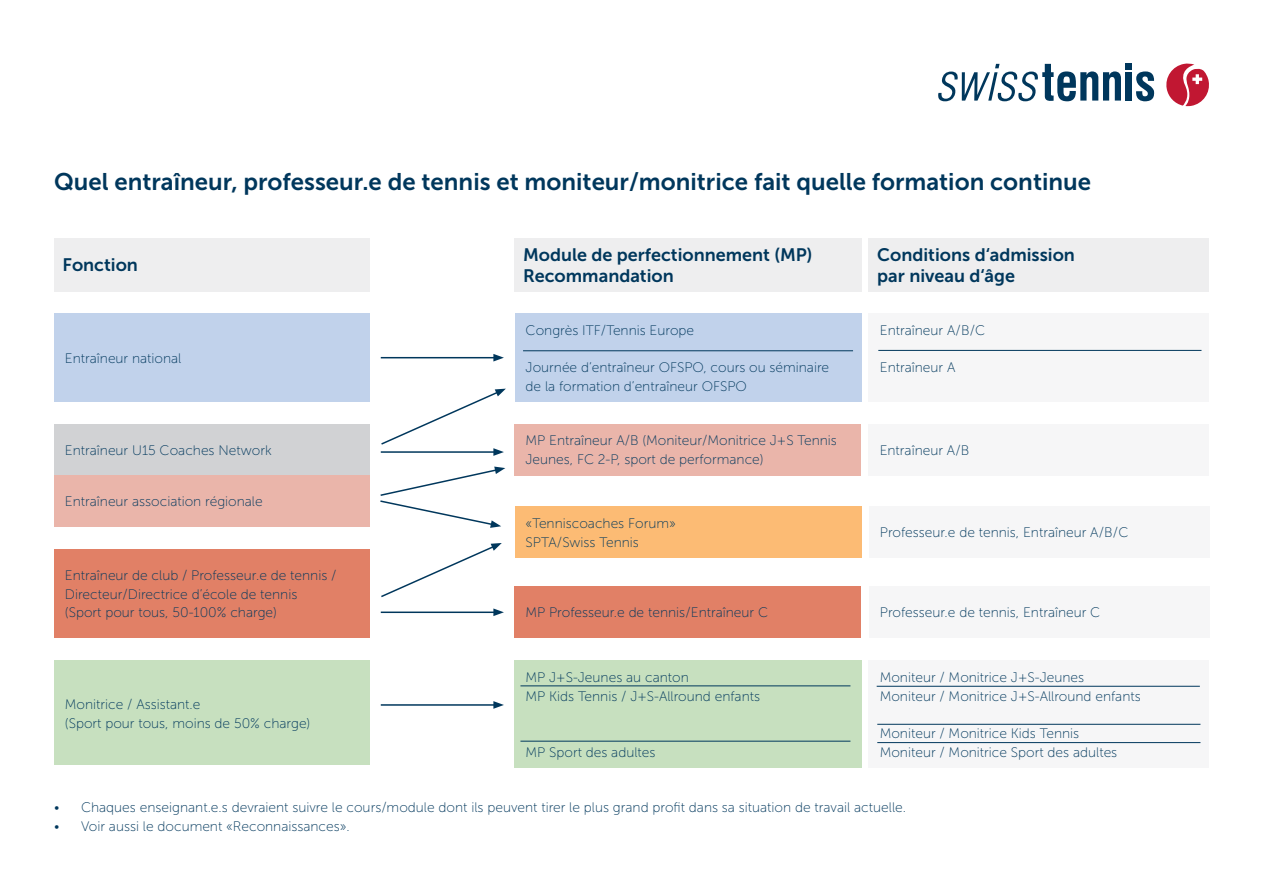
<style>
.page{position:relative;width:1263px;height:893px;background:#fff}
.page>*{position:absolute;margin:0;border:0;box-sizing:border-box;transform-origin:0 0}
.t1{font:24px "Museo Sans 700";color:#00375c}
.t2{font:18px "Museo Sans 700";color:#00375c}
.t3{font:13.8px/18.9px "Museo Sans 100";color:#00375c}
</style>
<div class="page">
<div style="left:54px;top:238px;width:316px;height:53px;background:#eeeeef"></div>
<div style="left:514px;top:238px;width:347px;height:53px;background:#eeeeef"></div>
<div style="left:869px;top:238px;width:340px;height:53px;background:#eeeeef"></div>
<div style="left:54px;top:313px;width:316px;height:89px;background:#c1d2eb"></div>
<div style="left:515px;top:313px;width:346px;height:89px;background:#c1d2eb"></div>
<div style="left:54px;top:424px;width:316px;height:51px;background:#d1d2d4"></div>
<div style="left:54px;top:475px;width:316px;height:51px;background:#eab5aa"></div>
<div style="left:54px;top:549px;width:316px;height:89px;background:#e18066"></div>
<div style="left:54px;top:660px;width:316px;height:105px;background:#c7e0bf"></div>
<div style="left:514px;top:424px;width:347px;height:51px;background:#eab5aa"></div>
<div style="left:515px;top:507px;width:346px;height:51px;background:#fcbb74"></div>
<div style="left:514px;top:587px;width:347px;height:51px;background:#e18066"></div>
<div style="left:514px;top:660px;width:347px;height:108px;background:#c7e0bf"></div>
<div style="left:869px;top:424px;width:340px;height:51px;background:#f6f6f7"></div>
<div style="left:869px;top:506px;width:340px;height:52px;background:#f6f6f7"></div>
<div style="left:869px;top:587px;width:340px;height:51px;background:#f6f6f7"></div>
<div style="left:869px;top:660px;width:340px;height:108px;background:#f6f6f7"></div>
<div style="left:869px;top:313px;width:340px;height:89px;background:#f6f6f7"></div>
<hr style="left:381px;top:357px;width:115px;height:1px;background:#00375c">
<svg style="left:493px;top:354px;width:11px;height:7px"></svg>
<hr style="left:381px;top:704px;width:115px;height:2px;background:#00375c">
<svg style="left:493px;top:701px;width:11px;height:8px"></svg>
<hr style="left:381px;top:611px;width:115px;height:2px;background:#00375c">
<svg style="left:493px;top:608px;width:11px;height:8px"></svg>
<svg style="left:381px;top:543px;width:121px;height:55px"></svg>
<svg style="left:380px;top:389px;width:126px;height:67px"></svg>
<svg style="left:380px;top:467px;width:125px;height:61px"></svg>
<hr style="left:523px;top:350px;width:330px;height:1px;background:#00375c">
<hr style="left:520px;top:686px;width:330px;height:1px;background:#00375c">
<hr style="left:520px;top:741px;width:330px;height:1px;background:#00375c">
<hr style="left:878px;top:350px;width:323px;height:1px;background:#00375c">
<hr style="left:877px;top:686px;width:323px;height:1px;background:#00375c">
<hr style="left:877px;top:724px;width:323px;height:1px;background:#00375c">
<hr style="left:877px;top:742px;width:323px;height:1px;background:#00375c">
<svg style="left:938px;top:64px;width:216px;height:37px"></svg>
<svg style="left:1166px;top:64px;width:43px;height:42px"></svg>
<p class="t1" style="left:54px;top:168px;width:1038px">Quel entraîneur, professeur.e de tennis et moniteur/monitrice fait quelle formation continue</p>
<p class="t2" style="left:63px;top:255px;width:77px">Fonction</p>
<p class="t3" style="left:65px;top:349px;width:118px">Entraîneur national</p>
<p class="t3" style="left:65px;top:441px;width:208px">Entraîneur U15 Coaches Network</p>
<p class="t3" style="left:65px;top:492px;width:199px">Entraîneur association régionale</p>
<p class="t3" style="left:65px;top:566px;width:273px">Entraîneur de club / Professeur.e de tennis /<br>Directeur/Directrice d’école de tennis</p>
<p class="t3" style="left:65px;top:603px;width:214px">(Sport pour tous, 50-100% charge)</p>
<p class="t3" style="left:65px;top:695px;width:137px">Monitrice / Assistant.e</p>
<p class="t3" style="left:65px;top:714px;width:247px">(Sport pour tous, moins de 50% charge)</p>
<p class="t2" style="left:523px;top:244px;width:291px">Module de perfectionnement (MP)</p>
<p class="t2" style="left:523px;top:266px;width:152px">Recommandation</p>
<p class="t3" style="left:526px;top:320px;width:170px">Congrès ITF / Tennis Europe</p>
<p class="t3" style="left:526px;top:358px;width:305px">Journée d’entraîneur OFSPO, cours ou séminaire de la formation d’entraîneur OFSPO</p>
<p class="t3" style="left:525px;top:431px;width:313px">MP Entraîneur A/B (Moniteur/Monitrice J+S Tennis<br>Jeunes, FC 2-P, sport de performance)</p>
<p class="t3" style="left:526px;top:514px;width:152px">«Tenniscoaches Forum»</p>
<p class="t3" style="left:526px;top:533px;width:115px">SPTA / Swiss Tennis</p>
<p class="t3" style="left:525px;top:603px;width:244px">MP Professeur.e de tennis / Entraîneur C</p>
<p class="t3" style="left:525px;top:668px;width:165px">MP J+S-Jeunes au canton</p>
<p class="t3" style="left:525px;top:687px;width:236px">MP Kids Tennis / J+S-Allround enfants</p>
<p class="t3" style="left:525px;top:743px;width:132px">MP Sport des adultes</p>
<p class="t2" style="left:877px;top:244px;width:199px">Conditions d‘admission</p>
<p class="t2" style="left:877px;top:266px;width:139px">par niveau d‘âge</p>
<p class="t3" style="left:880px;top:320px;width:107px">Entraîneur A / B / C</p>
<p class="t3" style="left:880px;top:358px;width:77px">Entraîneur A</p>
<p class="t3" style="left:880px;top:441px;width:91px">Entraîneur A / B</p>
<p class="t3" style="left:880px;top:523px;width:250px">Professeur.e de tennis, Entraîneur A / B / C</p>
<p class="t3" style="left:880px;top:603px;width:222px">Professeur.e de tennis, Entraîneur C</p>
<p class="t3" style="left:880px;top:668px;width:206px">Moniteur / Monitrice J+S-Jeunes</p>
<p class="t3" style="left:880px;top:687px;width:263px">Moniteur / Monitrice J+S-Allround enfants</p>
<p class="t3" style="left:880px;top:724px;width:201px">Moniteur / Monitrice Kids Tennis</p>
<p class="t3" style="left:880px;top:743px;width:239px">Moniteur / Monitrice Sport des adultes</p>
<p class="t3" style="left:54px;top:798px;width:854px">• Chaques enseignant.e.s devraient suivre le cours/module dont ils peuvent tirer le plus grand profit dans sa situation de travail actuelle.</p>
<p class="t3" style="left:54px;top:817px;width:297px">• Voir aussi le document «Reconnaissances».</p>
</div>
